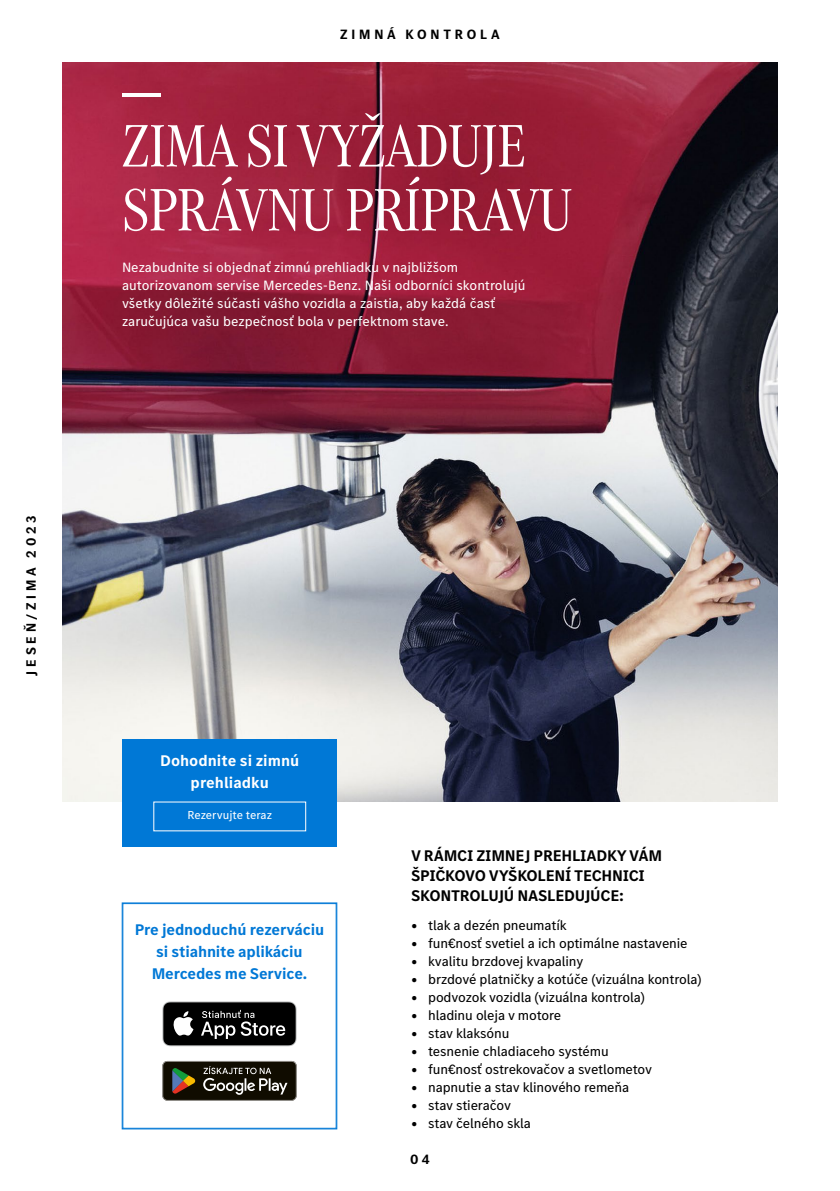
<style>
.page{position:relative;width:840px;height:1191px;background:#fff}
.page>*{position:absolute;margin:0;border:0;box-sizing:border-box;transform-origin:0 0}
.t1{font:62px/64px "MB Corpo A Title Cond";letter-spacing:-.01em;color:#fff}
.t2{font:700 16px/20px "MB Corpo S Text";letter-spacing:-.015em;color:#000}
.t3{font:700 16px/22px "MB Corpo S Text";letter-spacing:-.01em;color:#0078d6;text-align:center}
.t4{font:700 16px/22px "MB Corpo S Text";color:#fff;text-align:center}
.t5{font:14px "MB Corpo S Text";letter-spacing:-.01em;color:#000}
.t6{font:14px/18px "MB Corpo S Text";color:#fff}
.t7{font:700 14px "MB Corpo S Title";letter-spacing:.27em;color:#000}
.t8{font:12px "MB Corpo S Text";color:#fff}
</style>
<div class="page">
<img style="left:62px;top:62px;width:715px;height:740px">
<svg style="left:122px;top:902px;width:215px;height:227px"></svg>
<svg style="left:162px;top:1061px;width:134px;height:39px;background:#363226"></svg>
<hr style="left:122px;top:94px;width:38px;height:3px;background:#fff">
<div style="left:122px;top:739px;width:215px;height:108px;background:#0078d6"></div>
<p class="t7" style="left:22px;top:675px;width:162px;rotate:-90deg">JESEŇ/ZIMA 2023</p>
<p class="t7" style="left:340px;top:25px;width:161px">ZIMNÁ KONTROLA</p>
<h1 class="t1" style="left:122px;top:110px;width:452px">ZIMA SI VYŽADUJE<br>SPRÁVNU PRÍPRAVU</h1>
<p class="t6" style="left:122px;top:258px;width:405px">Nezabudnite si objednať zimnú prehliadku v najbližšom autorizovanom servise Mercedes-Benz. Naši odborníci skontrolujú všetky dôležité súčasti vášho vozidla a zaistia, aby každá časť zaručujúca vašu bezpečnosť bola v perfektnom stave.</p>
<p class="t4" style="left:160px;top:749px;width:141px">Dohodnite si zimnú prehliadku</p>
<p class="t8" style="left:187px;top:807px;width:86px">Rezervujte teraz</p>
<p class="t3" style="left:135px;top:917px;width:191px">Pre jednoduchú rezerváciu si stiahnite aplikáciu<br>Mercedes me Service.</p>
<p class="t2" style="left:411px;top:845px;width:252px">V RÁMCI ZIMNEJ PREHLIADKY VÁM<br>ŠPIČKOVO VYŠKOLENÍ TECHNICI<br>SKONTROLUJÚ NASLEDUJÚCE:</p>
<p class="t5" style="left:411px;top:916px;width:157px">• tlak a dezén pneumatík</p>
<p class="t5" style="left:411px;top:934px;width:278px">• fun€nosť svetiel a ich optimálne nastavenie</p>
<p class="t5" style="left:411px;top:952px;width:174px">• kvalitu brzdovej kvapaliny</p>
<p class="t5" style="left:411px;top:970px;width:292px">• brzdové platničky a kotúče (vizuálna kontrola)</p>
<p class="t5" style="left:411px;top:988px;width:235px">• podvozok vozidla (vizuálna kontrola)</p>
<p class="t5" style="left:411px;top:1006px;width:151px">• hladinu oleja v motore</p>
<p class="t5" style="left:411px;top:1024px;width:100px">• stav klaksónu</p>
<p class="t5" style="left:411px;top:1042px;width:199px">• tesnenie chladiaceho systému</p>
<p class="t5" style="left:411px;top:1060px;width:242px">• fun€nosť ostrekovačov a svetlometov</p>
<p class="t5" style="left:411px;top:1078px;width:219px">• napnutie a stav klinového remeňa</p>
<p class="t5" style="left:411px;top:1096px;width:101px">• stav stieračov</p>
<p class="t5" style="left:411px;top:1114px;width:121px">• stav čelného skla</p>
<p class="t7" style="left:410px;top:1150px;width:21px">0 4</p>
</div>
